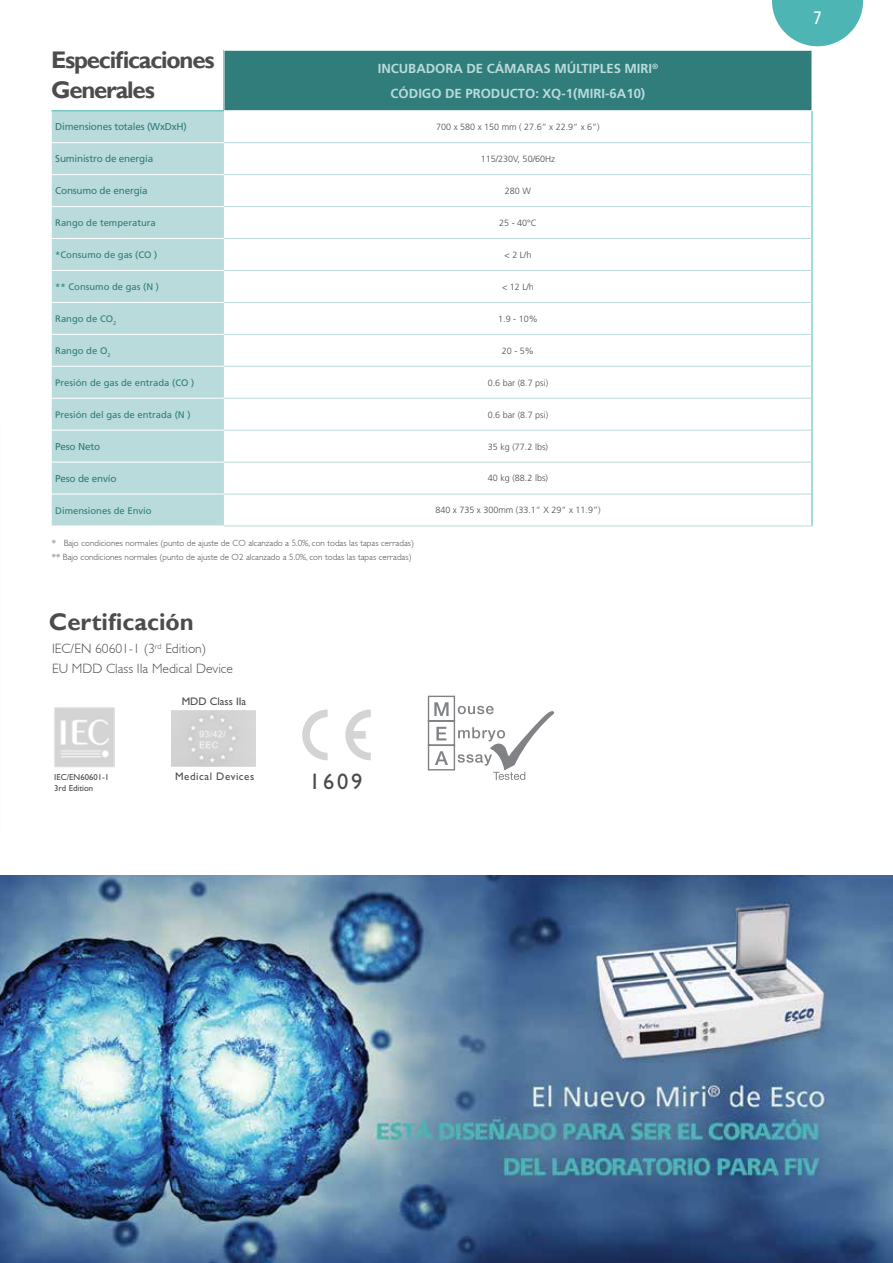
<style>
.page{position:relative;width:893px;height:1263px;background:#fff}
.page>*{position:absolute;margin:0;border:0;box-sizing:border-box;transform-origin:0 0}
.t1{font:700 24px/30px "Gill Sans";letter-spacing:-.05em;color:#4c4c4e}
.t2{font:700 24px "Gill Sans";color:#4c4c4e}
.t3{font:22.5px "Gill Sans";color:#4c4c4e}
.t4{font:condensed 18px "Frutiger LT";color:#fff}
.t5{font:300 13.5px/19.5px "Gill Sans";color:#4c4c4e}
.t6{font:700 13.2px/24.5px "Frutiger LT Std";color:#badbdb;text-align:center}
.t7{font:10.95px "Gill Sans";letter-spacing:.05em;color:#4c4c4e}
.t8{font:10.95px "Gill Sans";color:#4c4c4e}
.t9{font:10.05px "Frutiger LT Std";letter-spacing:-.02em;color:#307d7c}
.t10{font:9.45px "Frutiger LT Std";color:#307d7c}
.t11{font:300 9px/13.5px "Gill Sans";color:#4c4c4e}
.t12{font:300 9px "Frutiger LT Std";color:#4c4c4e}
.t13{font:8.7px/10.4px "Gill Sans";color:#4c4c4e}
</style>
<div class="page">
<svg style="left:772px;top:0;width:91px;height:46px"></svg>
<img style="left:0;top:875px;width:893px;height:388px">
<div style="left:224px;top:50px;width:588px;height:61px;background:#307d7c"></div>
<div style="left:52px;top:111px;width:172px;height:415px;background:#badbdb"></div>
<svg style="left:224px;top:111px;width:588px;height:415px"></svg>
<hr style="left:224px;top:50px;width:1px;height:61px;background:#fff">
<hr style="left:224px;top:50px;width:588px;height:1px;background:#fff">
<hr style="left:51px;top:110px;width:173px;height:1px;background:#4db5b3">
<hr style="left:812px;top:111px;width:1px;height:32px;background:#4db5b3">
<hr style="left:224px;top:110px;width:588px;height:1px;background:#fff">
<hr style="left:51px;top:430px;width:173px;height:1px;background:#fff">
<hr style="left:51px;top:462px;width:173px;height:1px;background:#fff">
<hr style="left:812px;top:430px;width:1px;height:32px;background:#4db5b3">
<hr style="left:812px;top:462px;width:1px;height:32px;background:#4db5b3">
<hr style="left:224px;top:430px;width:588px;height:1px;background:#badbdb">
<hr style="left:224px;top:462px;width:588px;height:1px;background:#badbdb">
<hr style="left:51px;top:142px;width:173px;height:1px;background:#fff">
<hr style="left:51px;top:494px;width:173px;height:1px;background:#fff">
<hr style="left:812px;top:143px;width:1px;height:32px;background:#4db5b3">
<hr style="left:224px;top:142px;width:588px;height:1px;background:#badbdb">
<hr style="left:224px;top:494px;width:588px;height:1px;background:#badbdb">
<hr style="left:51px;top:174px;width:173px;height:1px;background:#fff">
<hr style="left:812px;top:175px;width:1px;height:32px;background:#4db5b3">
<hr style="left:224px;top:174px;width:588px;height:1px;background:#badbdb">
<hr style="left:51px;top:206px;width:173px;height:1px;background:#fff">
<hr style="left:812px;top:207px;width:1px;height:31px;background:#4db5b3">
<hr style="left:224px;top:206px;width:588px;height:1px;background:#badbdb">
<hr style="left:51px;top:238px;width:173px;height:1px;background:#fff">
<hr style="left:812px;top:238px;width:1px;height:32px;background:#4db5b3">
<hr style="left:224px;top:238px;width:588px;height:1px;background:#badbdb">
<hr style="left:51px;top:270px;width:173px;height:1px;background:#fff">
<hr style="left:812px;top:270px;width:1px;height:32px;background:#4db5b3">
<hr style="left:224px;top:270px;width:588px;height:1px;background:#badbdb">
<hr style="left:51px;top:302px;width:173px;height:1px;background:#fff">
<hr style="left:812px;top:302px;width:1px;height:32px;background:#4db5b3">
<hr style="left:224px;top:302px;width:588px;height:1px;background:#badbdb">
<hr style="left:51px;top:334px;width:173px;height:1px;background:#fff">
<hr style="left:812px;top:334px;width:1px;height:32px;background:#4db5b3">
<hr style="left:224px;top:334px;width:588px;height:1px;background:#badbdb">
<hr style="left:51px;top:366px;width:173px;height:1px;background:#fff">
<hr style="left:812px;top:366px;width:1px;height:32px;background:#4db5b3">
<hr style="left:224px;top:366px;width:588px;height:1px;background:#badbdb">
<hr style="left:51px;top:398px;width:173px;height:1px;background:#fff">
<hr style="left:812px;top:398px;width:1px;height:32px;background:#4db5b3">
<hr style="left:812px;top:494px;width:1px;height:32px;background:#4db5b3">
<hr style="left:224px;top:398px;width:588px;height:1px;background:#badbdb">
<hr style="left:224px;top:526px;width:588px;height:1px;background:#badbdb">
<img style="left:54px;top:708px;width:61px;height:59px">
<img style="left:171px;top:711px;width:85px;height:55px">
<svg style="left:302px;top:709px;width:26px;height:51px"></svg>
<svg style="left:345px;top:709px;width:26px;height:51px"></svg>
<svg style="left:427px;top:695px;width:127px;height:85px"></svg>
<h1 class="t1" style="left:51px;top:46px;width:165px">Especificaciones<br>Generales</h1>
<h3 class="t6" style="left:378px;top:56px;width:282px">INCUBADORA DE CÁMARAS MÚLTIPLES Miri <sup>®<br></sup>CÓDIGO DE PRODUCTO: XQ-1(MIRI-6A10)</h3>
<p class="t9" style="left:55px;top:121px;width:133px">Dimensiones totales (WxDxH)</p>
<p class="t12" style="left:436px;top:122px;width:165px">700 x 580 x 150 mm ( 27.6” x 22.9” x 6”)</p>
<p class="t9" style="left:55px;top:153px;width:100px">Suministro de energía</p>
<p class="t12" style="left:481px;top:154px;width:76px">115/230V, 50/60Hz</p>
<p class="t9" style="left:55px;top:185px;width:94px">Consumo de energía</p>
<p class="t12" style="left:505px;top:186px;width:28px">280 W</p>
<p class="t10" style="left:55px;top:217px;width:102px">Rango de temperatura</p>
<p class="t12" style="left:499px;top:218px;width:39px">25 - 40°C</p>
<p class="t10" style="left:55px;top:249px;width:104px">*Consumo de gas (CO )</p>
<p class="t12" style="left:504px;top:250px;width:28px">&lt; 2 L/h</p>
<p class="t10" style="left:55px;top:281px;width:105px">** Consumo de gas (N )</p>
<p class="t12" style="left:502px;top:282px;width:33px">&lt; 12 L/h</p>
<p class="t10" style="left:55px;top:313px;width:62px">Rango de CO<sub>2</sub></p>
<p class="t12" style="left:498px;top:314px;width:41px">1.9 - 10%</p>
<p class="t10" style="left:55px;top:345px;width:57px">Rango de O<sub>2</sub></p>
<p class="t12" style="left:502px;top:345px;width:34px">20 - 5%</p>
<p class="t10" style="left:55px;top:377px;width:141px">Presión de gas de entrada (CO )</p>
<p class="t12" style="left:488px;top:377px;width:62px">0.6 bar (8.7 psi)</p>
<p class="t10" style="left:55px;top:409px;width:137px">Presión del gas de entrada (N )</p>
<p class="t12" style="left:488px;top:409px;width:62px">0.6 bar (8.7 psi)</p>
<p class="t9" style="left:55px;top:440px;width:46px">Peso Neto</p>
<p class="t12" style="left:488px;top:441px;width:62px">35 kg (77.2 lbs)</p>
<p class="t9" style="left:55px;top:472px;width:63px">Peso de envío</p>
<p class="t12" style="left:488px;top:473px;width:62px">40 kg (88.2 lbs)</p>
<p class="t10" style="left:55px;top:505px;width:98px">Dimensiones de Envío</p>
<p class="t12" style="left:435px;top:505px;width:167px">840 x 735 x 300mm (33.1” X 29” x 11.9”)</p>
<p class="t11" style="left:52px;top:536px;width:364px">* Bajo condiciones normales (punto de ajuste de CO alcanzado a 5.0%, con todas las tapas cerradas) ** Bajo condiciones normales (punto de ajuste de O2 alcanzado a 5.0%, con todas las tapas cerradas)</p>
<h1 class="t2" style="left:49px;top:607px;width:146px">Certificación</h1>
<h3 class="t5" style="left:52px;top:639px;width:182px">IEC/EN 60601-1 (3<sup>rd</sup> Edition)<br>EU MDD Class IIa Medical Device</h3>
<p class="t13" style="left:54px;top:772px;width:57px">IEC/EN60601-1<br>3rd Edition</p>
<p class="t8" style="left:182px;top:695px;width:66px">MDD Class IIa</p>
<p class="t7" style="left:175px;top:770px;width:81px">Medical Devices</p>
<h2 class="t3" style="left:309px;top:768px;width:55px">1609</h2>
<h3 class="t4" style="left:813px;top:7px;width:10px">7</h3>
</div>
